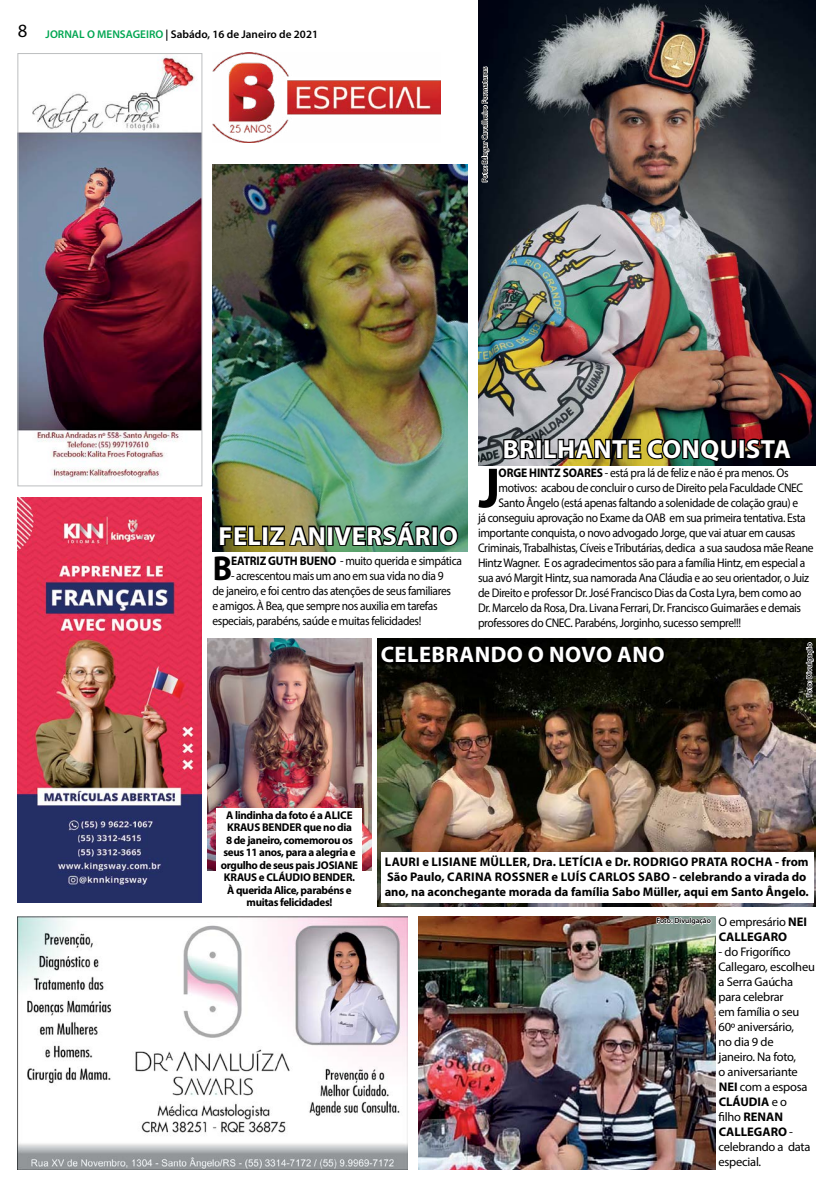
<style>
.page{position:relative;width:833px;height:1188px;background:#fff}
.page>*{position:absolute;margin:0;border:0;box-sizing:border-box;transform-origin:0 0}
.t1{font:700 57px "Myriad Pro";color:#000;scale:.92 1}
.t2{font:700 34.75px "Myriad Pro";color:#000;scale:.92 1}
.t3{font:700 26.25px "Myriad Pro";letter-spacing:.02em;color:#fff}
.t4{font:700 22.5px "Myriad Pro";letter-spacing:.02em;color:#fff}
.t5{font:12.5px/15px "Myriad Pro";letter-spacing:-.03em;color:#000;scale:.92 1}
.t6{font:700 12.5px/15px "Myriad Pro";color:#000}
.t7{font:12.5px/15px "Myriad Pro";letter-spacing:-.03em;color:#000}
.t8{font:700 11.25px/12.5px "Myriad Pro";letter-spacing:-.03em;color:#000;text-align:center}
.t9{font:600 11.25px "Myriad Pro";color:#000}
.t10{font:600 7.5px "Myriad Pro";color:#000}
.s1{font-weight:400;font-size:18.75px}
.s2{color:#00a651}
.s3{font-weight:700}
.s4{font-weight:400}
</style>
<div class="page">
<img style="left:18px;top:497px;width:183px;height:405px">
<img style="left:18px;top:916px;width:390px;height:253px">
<img style="left:212px;top:52px;width:229px;height:91px">
<img style="left:212px;top:164px;width:255px;height:258px">
<img style="left:378px;top:638px;width:437px;height:268px">
<div style="left:381px;top:852px;width:433px;height:50px;background:#fff"></div>
<img style="left:207px;top:638px;width:165px;height:232px">
<div style="left:217px;top:807px;width:145px;height:101px;background:#fff"></div>
<img style="left:478px;top:0;width:337px;height:465px">
<img style="left:212px;top:422px;width:602px;height:275px">
<svg style="left:480px;top:66px;width:10px;height:117px"></svg>
<img style="left:20px;top:56px;width:180px;height:425px">
<div style="left:18px;top:53px;width:184px;height:433px;border:1px solid #bcbec0"></div>
<img style="left:418px;top:916px;width:297px;height:252px">
<svg style="left:655px;top:916px;width:56px;height:17px"></svg>
<p class="t9" style="left:18px;top:27px;width:302px"><span class="s1">8</span> <span class="s2">JORNAL O MENSAGEIRO</span> | Sabádo, 16 de Janeiro de 2021</p>
<p class="t10" style="left:480px;top:182px;width:117px;rotate:-90deg">Foto: Edegar Cavalheiro Formaturas</p>
<h3 class="t3" style="left:219px;top:518px;width:241px">FELIZ ANIVERSÁRIO</h3>
<h2 class="t2" style="left:213px;top:545px;width:22px">B</h2>
<p class="t5" style="left:231px;top:553px;width:252px"><span class="s3">EATRIZ GUTH BUENO</span> - muito querida e simpática</p>
<p class="t5" style="left:212px;top:568px;width:261px;text-indent:19px">- acrescentou mais um ano em sua vida no dia 9 de janeiro, e foi centro das atenções de seus familiares e amigos. À Bea, que sempre nos auxilia em tarefas especiais, parabéns, saúde e muitas felicidades!</p>
<h3 class="t3" style="left:503px;top:431px;width:290px">BRILHANTE CONQUISTA</h3>
<h1 class="t1" style="left:478px;top:450px;width:25px">J</h1>
<p class="t5" style="left:498px;top:465px;width:317px"><span class="s3">ORGE HINTZ SOARES</span> - está pra lá de feliz e não é pra menos. Os</p>
<p class="t5" style="left:498px;top:480px;width:333px">motivos: acabou de concluir o curso de Direito pela Faculdade CNEC</p>
<p class="t5" style="left:498px;top:495px;width:327px">Santo Ângelo (está apenas faltando a solenidade de colação grau) e</p>
<p class="t5" style="left:478px;top:510px;width:358px">já conseguiu aprovação no Exame da OAB em sua primeira tentativa. Esta</p>
<p class="t5" style="left:478px;top:525px;width:346px">importante conquista, o novo advogado Jorge, que vai atuar em causas</p>
<p class="t5" style="left:478px;top:540px;width:366px">Criminais, Trabalhistas, Cíveis e Tributárias, dedica a sua saudosa mãe Reane</p>
<p class="t5" style="left:478px;top:555px;width:357px">Hintz Wagner. E os agradecimentos são para a família Hintz, em especial a</p>
<p class="t5" style="left:478px;top:570px;width:361px">sua avó Margit Hintz, sua namorada Ana Cláudia e ao seu orientador, o Juiz</p>
<p class="t5" style="left:478px;top:585px;width:353px">de Direito e professor Dr. José Francisco Dias da Costa Lyra, bem como ao</p>
<p class="t5" style="left:478px;top:600px;width:353px">Dr. Marcelo da Rosa, Dra. Livana Ferrari, Dr. Francisco Guimarães e demais</p>
<p class="t5" style="left:478px;top:615px;width:287px">professores do CNEC. Parabéns, Jorginho, sucesso sempre!!!</p>
<h3 class="t4" style="left:381px;top:639px;width:285px">CELEBRANDO O NOVO ANO</h3>
<p class="t10" style="left:804px;top:697px;width:56px;rotate:-90deg">Foto: Divulgação</p>
<p class="t8" style="left:221px;top:808px;width:139px">A lindinha da foto é a ALICE<br>KRAUS BENDER que no dia<br>8 de janeiro, comemorou os seus 11 anos, para a alegria e orgulho de seus pais JOSIANE<br>KRAUS e CLÁUDIO BENDER.<br>À querida Alice, parabéns e muitas felicidades!</p>
<p class="t6" style="left:385px;top:854px;width:425px">LAURI e LISIANE MÜLLER, Dra. LETÍCIA e Dr. RODRIGO PRATA ROCHA - from<br>São Paulo, CARINA ROSSNER e LUÍS CARLOS SABO - celebrando a virada do ano, na aconchegante morada da família Sabo Müller, aqui em Santo Ângelo.</p>
<p class="t6" style="left:718px;top:913px;width:90px"><span class="s4">O empresário</span> NEI<br>CALLEGARO</p>
<p class="t7" style="left:718px;top:943px;width:98px">- do Frigorífico<br>Callegaro, escolheu a Serra Gaúcha para celebrar<br>em família o seu<br>60º aniversário,<br>no dia 9 de<br>janeiro. Na foto,<br>o aniversariante<br><span class="s3">NEI</span> com a esposa<br><span class="s3">CLÁUDIA</span> e o<br>filho <span class="s3">RENAN<br>CALLEGARO</span> - celebrando a data especial.</p>
<p class="t10" style="left:656px;top:915px;width:56px">Foto: Divulgação</p>
</div>
